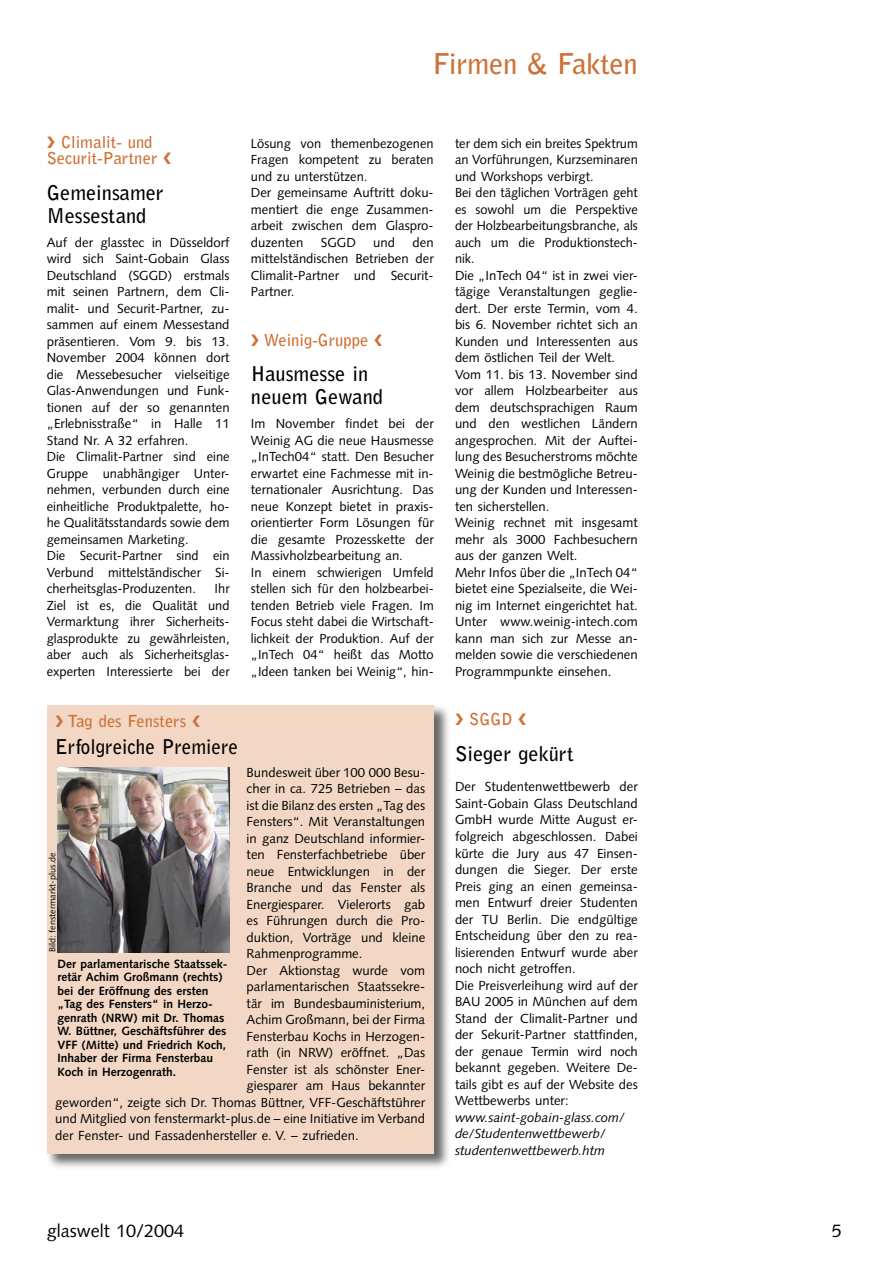
<style>
.page{position:relative;width:893px;height:1263px;background:#fff}
.page>*{position:absolute;margin:0;border:0;box-sizing:border-box;transform-origin:0 0}
.GW_Rubriken{font:700 28.5px "Bell Gothic";letter-spacing:-.01em;color:#ce7134}
.GW_DZ_schwarz{font:700 20.25px "Bell Gothic";color:#000}
.GW_DZ_schwarz-2{font:700 20.25px "Bell Gothic";color:#000;scale:.94 1}
.t1{font:18px "Syntax";color:#000}
.GW_DZ_orange{font:700 16.5px/16.5px "Bell Gothic";color:#ce7134;text-align:center}
.GW_Grundtext_8_75_11{font:13.2px/16.5px "Syntax";color:#000;text-align:justify}
.GW_Adresse_kursiv{font:italic 13.2px/16.5px "Syntax";color:#000}
.GW_BU_8_9{font:700 12px/13.5px "Syntax";color:#000}
.GW_Bildvermerk{font:9px "Syntax";color:#000}
</style>
<div class="page">
<div style="left:45px;top:702px;width:407px;height:470px;background:#000;opacity:.6"></div>
<div style="left:47px;top:705px;width:387px;height:449px;background:#f2d8c4"></div>
<img style="left:58px;top:767px;width:172px;height:185px">
<p class="GW_Rubriken" style="left:433px;top:46px;width:207px">Firmen &amp; Fakten</p>
<p class="GW_DZ_orange" style="left:47px;top:134px;width:112px">Climalit- und<br>Securit-Partner</p>
<p class="GW_DZ_schwarz" style="left:47px;top:180px;width:119px">Gemeinsamer</p>
<p class="GW_DZ_schwarz" style="left:47px;top:203px;width:101px">Messestand</p>
<p class="GW_Grundtext_8_75_11" style="left:47px;top:234px;width:184px">Auf der glasstec in Düsseldorf wird sich Saint-Gobain Glass Deutschland (SGGD) erstmals mit seinen Partnern, dem Cli&shy;malit- und Securit-Partner, zu&shy;sammen auf einem Messestand präsentieren. Vom 9. bis 13.<br>November 2004 können dort die Messebesucher vielseitige Glas-Anwendungen und Funk&shy;tionen auf der so genannten „Erlebnisstraße“ in Halle 11<br>Stand Nr. A 32 erfahren.</p>
<p class="GW_Grundtext_8_75_11" style="left:47px;top:449px;width:184px">Die Climalit-Partner sind eine Gruppe unabhängiger Unter&shy;nehmen, verbunden durch eine einheitliche Produktpalette, ho&shy;he Qualitätsstandards sowie dem gemeinsamen Marketing.</p>
<p class="GW_Grundtext_8_75_11" style="left:47px;top:548px;width:184px">Die Securit-Partner sind ein Verbund mittelständischer Si&shy;cherheitsglas-Produzenten.</p>
<p class="GW_Grundtext_8_75_11" style="left:47px;top:581px;width:184px;text-indent:168px">Ihr Ziel ist es, die Qualität und Vermarktung ihrer Sicherheits&shy;glasprodukte zu gewährleisten, aber auch als Sicherheitsglas&shy;experten Interessierte bei der</p>
<p class="GW_DZ_orange" style="left:68px;top:713px;width:120px">Tag des Fensters</p>
<p class="GW_DZ_schwarz-2" style="left:55px;top:734px;width:196px">Erfolgreiche Premiere</p>
<p class="GW_Grundtext_8_75_11" style="left:251px;top:135px;width:184px">Lösung von themenbezogenen Fragen kompetent zu beraten und zu unterstützen.</p>
<p class="GW_Grundtext_8_75_11" style="left:251px;top:185px;width:184px">Der gemeinsame Auftritt doku&shy;mentiert die enge Zusammen&shy;arbeit zwischen dem Glaspro&shy;duzenten</p>
<p class="GW_Grundtext_8_75_11" style="left:251px;top:234px;width:184px;text-indent:162px">den mittelständischen Betrieben der Climalit-Partner und Securit-Partner.</p>
<p class="GW_DZ_orange" style="left:264px;top:332px;width:106px">Weinig-Gruppe</p>
<p class="GW_DZ_schwarz" style="left:251px;top:362px;width:119px">Hausmesse in</p>
<p class="GW_DZ_schwarz" style="left:251px;top:385px;width:134px">neuem Gewand</p>
<p class="GW_Grundtext_8_75_11" style="left:251px;top:416px;width:184px">Im November findet bei der Weinig AG die neue Hausmesse „InTech04“ statt. Den Besucher erwartet eine Fachmesse mit in&shy;ternationaler Ausrichtung. Das neue Konzept bietet in praxis&shy;orientierter Form Lösungen für die gesamte Prozesskette der Massivholzbearbeitung an.</p>
<p class="GW_Grundtext_8_75_11" style="left:251px;top:564px;width:184px">In einem schwierigen Umfeld stellen sich für den holzbearbei&shy;tenden Betrieb viele Fragen. Im Focus steht dabei die Wirtschaft&shy;lichkeit der Produktion. Auf der „InTech 04“ heißt das Motto „Ideen tanken bei Weinig“, hin-</p>
<p class="GW_Grundtext_8_75_11" style="left:321px;top:234px;width:36px">SGGD</p>
<p class="GW_Grundtext_8_75_11" style="left:373px;top:234px;width:23px">und</p>
<p class="GW_Grundtext_8_75_11" style="left:247px;top:764px;width:180px">Bundesweit über 100 000 Besu&shy;cher in ca. 725 Betrieben – das ist die Bilanz des ersten „Tag des Fensters“. Mit Veranstaltungen in ganz Deutschland informier&shy;ten Fensterfachbetriebe über neue Entwicklungen in der Branche und das Fenster als Energiesparer. Vielerorts gab es Führungen durch die Pro&shy;duktion, Vorträge und kleine Rahmenprogramme.</p>
<p class="GW_Grundtext_8_75_11" style="left:247px;top:962px;width:180px">Der Aktionstag wurde vom</p>
<p class="GW_Grundtext_8_75_11" style="left:247px;top:978px;width:180px">parlamentarischen Staatssekre-</p>
<p class="GW_Grundtext_8_75_11" style="left:247px;top:995px;width:180px">tär im Bundesbauministerium,</p>
<p class="GW_Grundtext_8_75_11" style="left:247px;top:1011px;width:180px">Achim Großmann, bei der Firma</p>
<p class="GW_Grundtext_8_75_11" style="left:247px;top:1028px;width:180px">Fensterbau Kochs in Herzogen-</p>
<p class="GW_Grundtext_8_75_11" style="left:247px;top:1044px;width:180px">rath (in NRW) eröffnet. „Das</p>
<p class="GW_Grundtext_8_75_11" style="left:247px;top:1061px;width:180px">Fenster ist als schönster Ener-</p>
<p class="GW_Grundtext_8_75_11" style="left:247px;top:1077px;width:180px">giesparer am Haus bekannter</p>
<p class="GW_Grundtext_8_75_11" style="left:55px;top:1094px;width:371px">geworden“, zeigte sich Dr. Thomas Büttner, VFF-Geschäftstührer</p>
<p class="GW_Grundtext_8_75_11" style="left:55px;top:1110px;width:371px">und Mitglied von fenstermarkt-plus.de – eine Initiative im Verband</p>
<p class="GW_Grundtext_8_75_11" style="left:55px;top:1127px;width:305px">der Fenster- und Fassadenhersteller e. V. – zufrieden.</p>
<p class="GW_Bildvermerk" style="left:47px;top:952px;width:101px;rotate:-90deg">Bild: fenstermarkt-plus.de</p>
<p class="GW_BU_8_9" style="left:57px;top:957px;width:171px">Der parlamentarische Staatssek&shy;retär Achim Großmann (rechts) bei der Eröffnung des ersten „Tag des Fensters“ in Herzo&shy;genrath (NRW) mit Dr. Thomas<br>W. Büttner, Geschäftsführer des<br>VFF (Mitte) und Friedrich Koch,<br>Inhaber der Firma Fensterbau<br>Koch in Herzogenrath.</p>
<p class="GW_Grundtext_8_75_11" style="left:455px;top:135px;width:184px">ter dem sich ein breites Spektrum an Vorführungen, Kurzseminaren und Workshops verbirgt.</p>
<p class="GW_Grundtext_8_75_11" style="left:455px;top:185px;width:184px">Bei den täglichen Vorträgen geht es sowohl um die Perspektive der Holzbearbeitungsbranche, als auch um die Produktionstech&shy;nik.</p>
<p class="GW_Grundtext_8_75_11" style="left:455px;top:267px;width:184px">Die „InTech 04“ ist in zwei vier&shy;tägige Veranstaltungen geglie&shy;dert. Der erste Termin, vom 4. bis 6. November richtet sich an Kunden und Interessenten aus dem östlichen Teil der Welt.</p>
<p class="GW_Grundtext_8_75_11" style="left:455px;top:366px;width:184px">Vom 11. bis 13. November sind vor allem Holzbearbeiter aus dem deutschsprachigen Raum und den westlichen Ländern angesprochen. Mit der Auftei&shy;lung des Besucherstroms möchte Weinig die bestmögliche Betreu&shy;ung der Kunden und Interessen&shy;ten sicherstellen.</p>
<p class="GW_Grundtext_8_75_11" style="left:455px;top:515px;width:184px">Weinig rechnet mit insgesamt mehr als 3000 Fachbesuchern aus der ganzen Welt.</p>
<p class="GW_Grundtext_8_75_11" style="left:455px;top:564px;width:184px">Mehr Infos über die „InTech 04“ bietet eine Spezialseite, die Wei&shy;nig im Internet eingerichtet hat.<br>Unter www.weinig-intech.com kann man sich zur Messe an&shy;melden sowie die verschiedenen Programmpunkte einsehen.</p>
<p class="GW_DZ_orange" style="left:469px;top:711px;width:45px">SGGD</p>
<p class="GW_DZ_schwarz" style="left:455px;top:741px;width:121px">Sieger gekürt</p>
<p class="GW_Grundtext_8_75_11" style="left:455px;top:779px;width:184px">Der Studentenwettbewerb der Saint-Gobain Glass Deutschland GmbH wurde Mitte August er&shy;folgreich abgeschlossen. Dabei kürte die Jury aus 47 Einsen&shy;dungen die Sieger. Der erste Preis ging an einen gemeinsa&shy;men Entwurf dreier Studenten der TU Berlin. Die endgültige Entscheidung über den zu rea&shy;lisierenden Entwurf wurde aber noch nicht getroffen.</p>
<p class="GW_Grundtext_8_75_11" style="left:455px;top:977px;width:184px">Die Preisverleihung wird auf der BAU 2005 in München auf dem Stand der Climalit-Partner und der Sekurit-Partner stattfinden, der genaue Termin wird noch bekannt gegeben. Weitere De&shy;tails gibt es auf der Website des Wettbewerbs unter:</p>
<p class="GW_Adresse_kursiv" style="left:455px;top:1109px;width:171px">www.saint-gobain-glass.com/ de/Studentenwettbewerb/ studentenwettbewerb.htm</p>
<p class="t1" style="left:47px;top:1220px;width:139px">glaswelt 10/2004</p>
<p class="t1" style="left:832px;top:1220px;width:12px">5</p>
</div>
